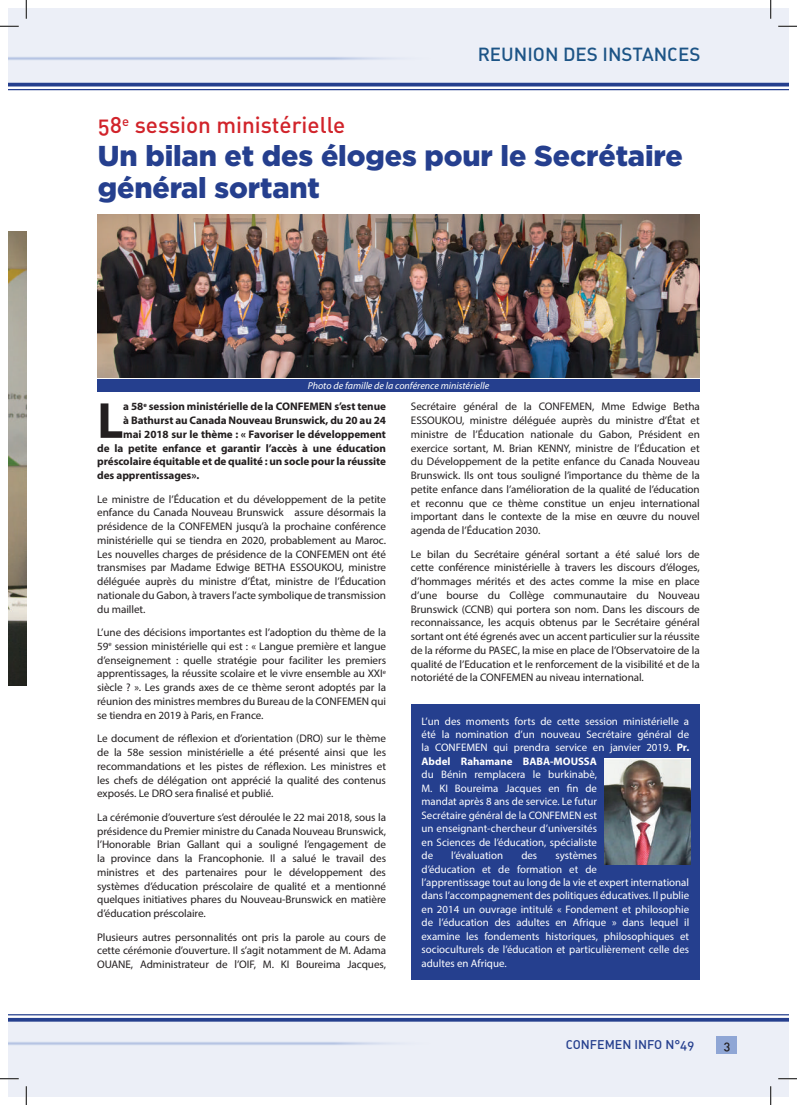
<style>
.page{position:relative;width:797px;height:1105px;background:#fff}
.page>*{position:absolute;margin:0;border:0;box-sizing:border-box;transform-origin:0 0}
.t1{font:700 51px "Myriad Pro";color:#231f20}
.t2{font:900 28.75px/32.5px "Gotham";letter-spacing:-.005em;color:#253f8e}
.t3{font:22.5px "DIN Medium Alternate";color:#d1232a}
.t4{font:18.75px "DIN Medium Alternate";color:#1c5486}
.t5{font:12.5px "DIN Medium Alternate";color:#253f8e}
.t6{font:12.5px "DIN Medium Alternate";color:#231f20}
.t7{font:11px/13.8px "Myriad Pro";letter-spacing:-.005em;color:#231f20;text-align:justify}
.t8{font:700 11px "Myriad Pro";letter-spacing:-.005em;color:#231f20}
.t9{font:10.88px/13.5px "Myriad Pro";color:#fff;text-align:justify}
.t10{font:italic 10px "Myriad Pro";color:#fff}
.s1{font-weight:700}
</style>
<div class="page">
<div style="left:9px;top:1021px;width:779px;height:75px;background:#eceff7"></div>
<div style="left:9px;top:9px;width:779px;height:77px;background:#eceff7"></div>
<svg style="left:9px;top:57px;width:385px;height:3px"></svg>
<svg style="left:9px;top:1042px;width:385px;height:3px"></svg>
<div style="left:716px;top:1036px;width:21px;height:18px;background:#8fa6d5"></div>
<hr style="left:9px;top:83px;width:779px;height:3px;background:#253f8e">
<hr style="left:9px;top:89px;width:779px;height:1px;background:#253f8e">
<hr style="left:9px;top:1014px;width:779px;height:1px;background:#253f8e">
<svg style="left:9px;top:1018px;width:779px;height:4px;background:#354d96"></svg>
<img style="left:9px;top:232px;width:17px;height:453px">
<div style="left:411px;top:704px;width:288px;height:275px;background:#253f8e"></div>
<img style="left:97px;top:214px;width:602px;height:164px">
<div style="left:97px;top:379px;width:602px;height:12px;background:#253f8e"></div>
<img style="left:604px;top:759px;width:86px;height:106px">
<svg style="left:0;top:25px;width:19px;height:2px"></svg>
<svg style="left:778px;top:25px;width:19px;height:2px"></svg>
<svg style="left:0;top:1078px;width:19px;height:1px"></svg>
<svg style="left:778px;top:1078px;width:19px;height:1px"></svg>
<svg style="left:25px;top:0;width:2px;height:19px"></svg>
<svg style="left:25px;top:1086px;width:2px;height:19px"></svg>
<svg style="left:770px;top:0;width:1px;height:19px"></svg>
<svg style="left:770px;top:1086px;width:1px;height:19px"></svg>
<h3 class="t4" style="left:477px;top:42px;width:224px">REUNION DES INSTANCES</h3>
<h3 class="t3" style="left:98px;top:111px;width:249px">58<sup>e</sup> session ministérielle</h3>
<h2 class="t2" style="left:98px;top:139px;width:586px">Un bilan et des éloges pour le Secrétaire général sortant</h2>
<p class="t10" style="left:308px;top:379px;width:183px">Photo de famille de la conférence ministérielle</p>
<h1 class="t1" style="left:97px;top:387px;width:28px">L</h1>
<p class="t8" style="left:123px;top:399px;width:264px">a 58<sup>e</sup> session ministérielle de la CONFEMEN s’est tenue</p>
<p class="t8" style="left:123px;top:413px;width:264px">à Bathurst au Canada Nouveau Brunswick, du 20 au 24</p>
<p class="t8" style="left:123px;top:427px;width:264px">mai 2018 sur le thème : « Favoriser le développement</p>
<p class="t8" style="left:97px;top:441px;width:290px">de la petite enfance et garantir l’accès à une éducation</p>
<p class="t8" style="left:97px;top:454px;width:290px">préscolaire équitable et de qualité : un socle pour la réussite</p>
<p class="t8" style="left:97px;top:468px;width:104px">des apprentissages».</p>
<p class="t7" style="left:97px;top:492px;width:290px">Le ministre de l’Éducation et du développement de la petite enfance du Canada Nouveau Brunswick assure désormais la présidence de la CONFEMEN jusqu’à la prochaine conférence ministérielle qui se tiendra en 2020, probablement au Maroc.<br>Les nouvelles charges de présidence de la CONFEMEN ont été transmises par Madame Edwige BETHA ESSOUKOU, ministre déléguée auprès du ministre d’État, ministre de l’Éducation nationale du Gabon, à travers l’acte symbolique de transmission du maillet.</p>
<p class="t7" style="left:97px;top:625px;width:290px">L’une des décisions importantes est l’adoption du thème de la 59<sup>e</sup> session ministérielle qui est : « Langue première et langue d’enseignement : quelle stratégie pour faciliter les premiers apprentissages, la réussite scolaire et le vivre ensemble au XXI<sup>e </sup>siècle ? ». Les grands axes de ce thème seront adoptés par la réunion des ministres membres du Bureau de la CONFEMEN qui se tiendra en 2019 à Paris, en France.</p>
<p class="t7" style="left:97px;top:731px;width:290px">Le document de réflexion et d’orientation (DRO) sur le thème de la 58e session ministérielle a été présenté ainsi que les recommandations et les pistes de réflexion. Les ministres et les chefs de délégation ont apprécié la qualité des contenus exposés. Le DRO sera finalisé et publié.</p>
<p class="t7" style="left:97px;top:810px;width:290px">La cérémonie d’ouverture s’est déroulée le 22 mai 2018, sous la présidence du Premier ministre du Canada Nouveau Brunswick, l’Honorable Brian Gallant qui a souligné l’engagement de la province dans la Francophonie. Il a salué le travail des ministres et des partenaires pour le développement des systèmes d’éducation préscolaire de qualité et a mentionné quelques initiatives phares du Nouveau-Brunswick en matière d’éducation préscolaire.</p>
<p class="t7" style="left:97px;top:930px;width:290px">Plusieurs autres personnalités ont pris la parole au cours de cette cérémonie d’ouverture. Il s’agit notamment de M. Adama OUANE, Administrateur de l’OIF, M. KI Boureima Jacques,</p>
<p class="t7" style="left:411px;top:400px;width:290px">Secrétaire général de la CONFEMEN, Mme Edwige Betha ESSOUKOU, ministre déléguée auprès du ministre d’État et ministre de l’Éducation nationale du Gabon, Président en exercice sortant, M. Brian KENNY, ministre de l’Éducation et du Développement de la petite enfance du Canada Nouveau Brunswick. Ils ont tous souligné l’importance du thème de la petite enfance dans l’amélioration de la qualité de l’éducation et reconnu que ce thème constitue un enjeu international important dans le contexte de la mise en œuvre du nouvel agenda de l’Éducation 2030.</p>
<p class="t7" style="left:411px;top:547px;width:290px">Le bilan du Secrétaire général sortant a été salué lors de cette conférence ministérielle à travers les discours d’éloges, d’hommages mérités et des actes comme la mise en place d’une bourse du Collège communautaire du Nouveau Brunswick (CCNB) qui portera son nom. Dans les discours de reconnaissance, les acquis obtenus par le Secrétaire général sortant ont été égrenés avec un accent particulier sur la réussite de la réforme du PASEC, la mise en place de l’Observatoire de la qualité de l’Education et le renforcement de la visibilité et de la notoriété de la CONFEMEN au niveau international.</p>
<p class="t9" style="left:421px;top:714px;width:269px">L’un des moments forts de cette session ministérielle a été la nomination d’un nouveau Secrétaire général de la CONFEMEN qui prendra service en janvier 2019. <span class="s1">Pr.<br>Abdel Rahamane BABA-MOUSSA</span></p>
<p class="t9" style="left:421px;top:768px;width:177px">du Bénin remplacera le burkinabè, M. KI Boureima Jacques en fin de mandat après 8 ans de service. Le futur Secrétaire général de la CONFEMEN est un enseignant-chercheur d’universités en Sciences de l’éducation, spécialiste de</p>
<p class="t9" style="left:451px;top:848px;width:53px">l’évaluation</p>
<p class="t9" style="left:521px;top:848px;width:17px">des</p>
<p class="t9" style="left:421px;top:848px;width:269px;text-align:left;text-indent:134px">systèmes<br>d’éducation et de formation et de<br>l’apprentissage tout au long de la vie et expert international dans l’accompagnement des politiques éducatives. Il publie en 2014 un ouvrage intitulé « Fondement et philosophie de l’éducation des adultes en Afrique » dans lequel il examine les fondements historiques, philosophiques et socioculturels de l’éducation et particulièrement celle des adultes en Afrique.</p>
<p class="t5" style="left:566px;top:1036px;width:130px">CONFEMEN INFO N°49</p>
<p class="t6" style="left:723px;top:1038px;width:8px">3</p>
</div>
